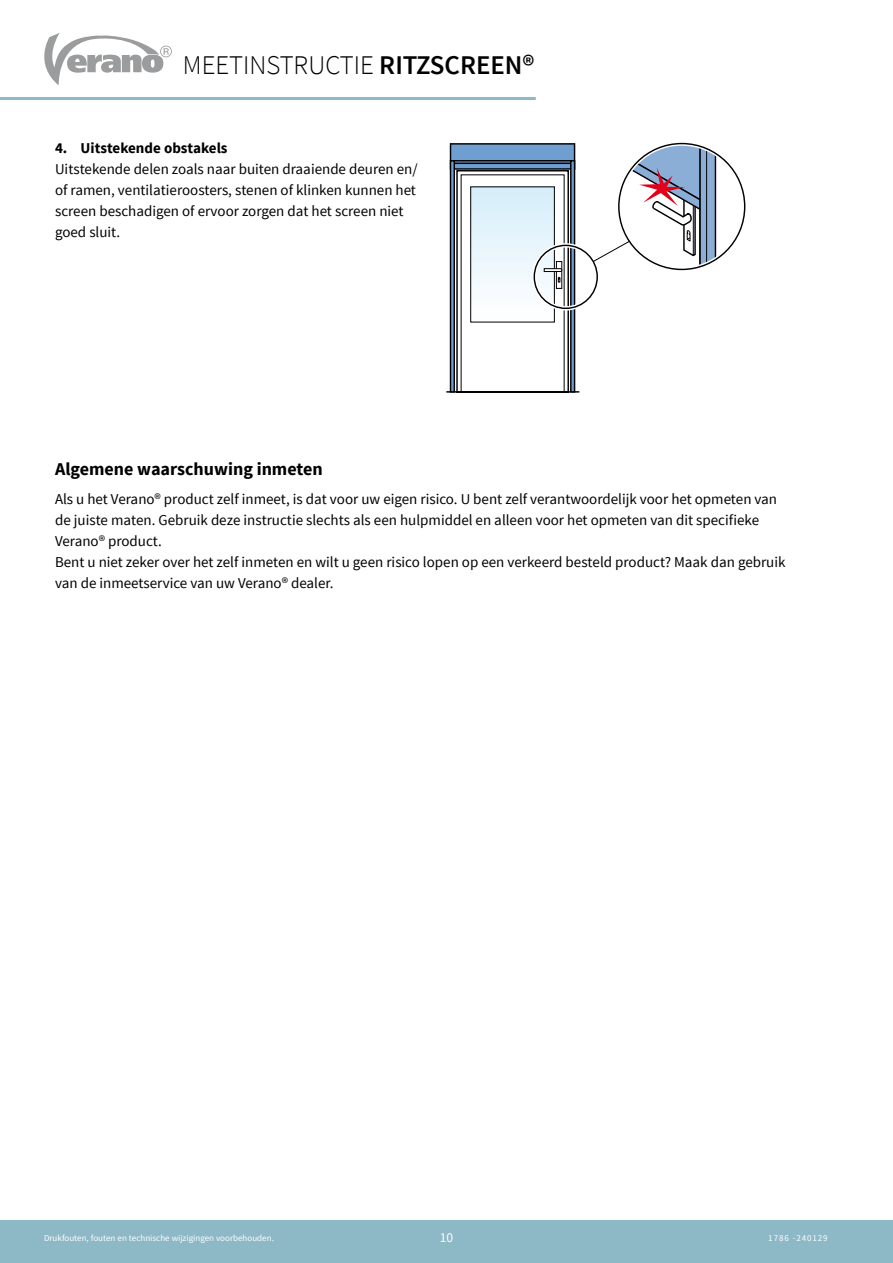
<style>
.page{position:relative;width:893px;height:1263px;background:#fff}
.page>*{position:absolute;margin:0;border:0;box-sizing:border-box;transform-origin:0 0}
.t1{font:300 27px "Source Sans Pro";color:#000}
.t2{font:700 18px "Source Sans Pro";color:#000}
.t3{font:15px/21px "Source Sans Pro";color:#000}
.t4{font:700 15px "Source Sans Pro";color:#000}
.t5{font:13.5px "Source Sans Pro";color:#fff}
.t6{font:9px "Source Sans Pro";color:#fff}
.t7{font:9px "Source Sans Pro";letter-spacing:.1em;color:#fff}
.s1{font-weight:600}
</style>
<div class="page">
<div style="left:0;top:1220px;width:893px;height:43px;background:#8db8c5"></div>
<svg style="left:44px;top:33px;width:128px;height:52px"></svg>
<hr style="left:0;top:97px;width:536px;height:3px;background:#8db8c5">
<div style="left:450px;top:143px;width:125px;height:27px;background:#6f9ed0;border:1px solid #000"></div>
<hr style="left:450px;top:160px;width:125px;height:1px;background:#000">
<hr style="left:450px;top:163px;width:125px;height:1px;background:#000">
<hr style="left:450px;top:161px;width:4px;height:231px;background:#6f9ed0">
<div style="left:450px;top:160px;width:5px;height:233px;border:1px solid #000"></div>
<hr style="left:571px;top:161px;width:4px;height:231px;background:#6f9ed0">
<div style="left:570px;top:160px;width:5px;height:233px;border:1px solid #000"></div>
<svg style="left:446px;top:169px;width:135px;height:224px"></svg>
<div style="left:532px;top:243px;width:67px;height:67px;border:4px solid #fff;border-radius:50%"></div>
<div style="left:534px;top:245px;width:64px;height:64px;border:1px solid #000;border-radius:50%"></div>
<svg style="left:592px;top:144px;width:125px;height:125px"></svg>
<h1 class="t1" style="left:183px;top:49px;width:353px">MEETINSTRUCTIE <span class="s1">RITZSCREEN®</span></h1>
<p class="t4" style="left:55px;top:138px;width:174px">4. Uitstekende obstakels</p>
<p class="t3" style="left:55px;top:158px;width:364px">Uitstekende delen zoals naar buiten draaiende deuren en/ of ramen, ventilatieroosters, stenen of klinken kunnen het screen beschadigen of ervoor zorgen dat het screen niet goed sluit.</p>
<p class="t2" style="left:55px;top:457px;width:269px">Algemene waarschuwing inmeten</p>
<p class="t3" style="left:55px;top:489px;width:732px">Als u het Verano® product zelf inmeet, is dat voor uw eigen risico. U bent zelf verantwoordelijk voor het opmeten van de juiste maten. Gebruik deze instructie slechts als een hulpmiddel en alleen voor het opmeten van dit specifieke Verano® product.<br>Bent u niet zeker over het zelf inmeten en wilt u geen risico lopen op een verkeerd besteld product? Maak dan gebruik van de inmeetservice van uw Verano® dealer.</p>
<p class="t6" style="left:44px;top:1233px;width:231px">Drukfouten, fouten en technische wijzigingen voorbehouden.</p>
<p class="t5" style="left:440px;top:1229px;width:15px">10</p>
<p class="t7" style="left:768px;top:1233px;width:61px">1786 -240129</p>
</div>
